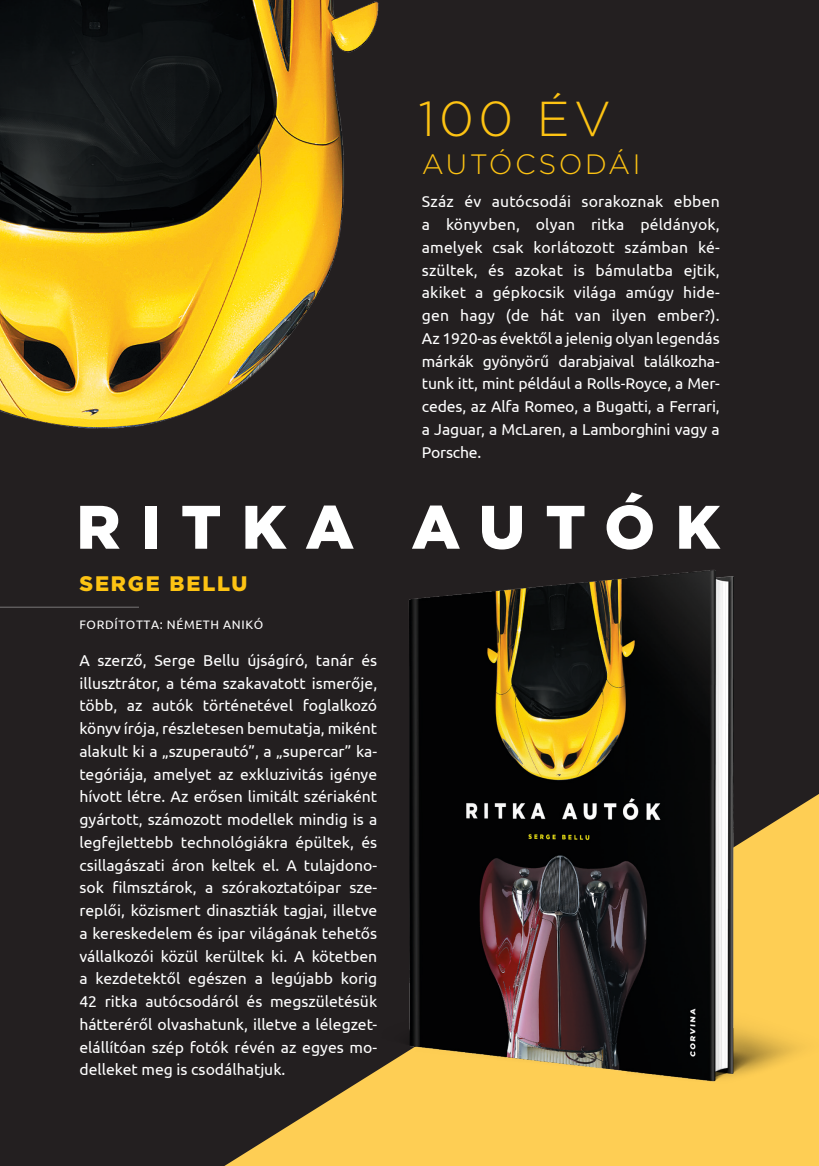
<style>
.page{position:relative;width:819px;height:1166px;background:#231f20}
.page>*{position:absolute;margin:0;border:0;box-sizing:border-box;transform-origin:0 0}
.t1{font:900 61.25px "Gotham";letter-spacing:.33em;color:#fff}
.CHAPO___empatement_B{font:300 49px "Gotham";color:#fdc313}
.CHAPO___empatement_B-2{font:300 28px "Gotham";letter-spacing:.09em;color:#fdc313}
.CHAPO___empatement_B-3{font:900 21px "Gotham";letter-spacing:.09em;color:#fdc313}
.t2{font:15.75px/22.8px "Ubuntu";letter-spacing:-.01em;color:#fff;text-align:justify}
.t3{font:12.25px "Ubuntu";letter-spacing:.05em;color:#fff}
</style>
<div class="page">
<svg style="left:224px;top:1093px;width:595px;height:73px;background:#ddb44c"></svg>
<img style="left:340px;top:570px;width:479px;height:551px">
<img style="left:0;top:0;width:379px;height:429px">
<hr style="left:0;top:607px;width:139px;height:1px;background:#fff">
<p class="CHAPO___empatement_B" style="left:418px;top:88px;width:194px">100 ÉV</p>
<p class="CHAPO___empatement_B-2" style="left:422px;top:146px;width:220px">AUTÓCSODÁI</p>
<p class="t2" style="left:422px;top:190px;width:299px">Száz év autócsodái sorakoznak ebben a könyvben, olyan ritka példányok, amelyek csak korlátozott számban ké&shy;szültek, és azokat is bámulatba ejtik, akiket a gépkocsik világa amúgy hide&shy;gen hagy (de hát van ilyen ember?).<br>Az 1920-as évektől a jelenig olyan legendás márkák gyönyörű darabjaival találkozha&shy;tunk itt, mint például a Rolls-Royce, a Mer&shy;cedes, az Alfa Romeo, a Bugatti, a Ferrari, a Jaguar, a McLaren, a Lamborghini vagy a Porsche.</p>
<p class="t1" style="left:76px;top:485px;width:645px">RITKA AUTÓK</p>
<p class="CHAPO___empatement_B-3" style="left:79px;top:569px;width:170px">SERGE BELLU</p>
<p class="t3" style="left:79px;top:617px;width:185px">FORDÍTOTTA: NÉMETH ANIKÓ</p>
<p class="t2" style="left:79px;top:648px;width:299px">A szerző, Serge Bellu újságíró, tanár és illusztrátor, a téma szakavatott ismerője, több, az autók történetével foglalkozó könyv írója, részletesen bemutatja, miként alakult ki a „szuperautó”, a „supercar” ka&shy;tegóriája, amelyet az exkluzivitás igénye hívott létre. Az erősen limitált szériaként gyártott, számozott modellek mindig is a legfejlettebb technológiákra épültek, és csillagászati áron keltek el. A tulajdono&shy;sok filmsztárok, a szórakoztatóipar sze&shy;replői, közismert dinasztiák tagjai, illetve a kereskedelem és ipar világának tehetős vállalkozói közül kerültek ki. A kötetben a kezdetektől egészen a legújabb korig 42 ritka autócsodáról és megszületésük hátteréről olvashatunk, illetve a lélegzet&shy;elállítóan szép fotók révén az egyes mo&shy;delleket meg is csodálhatjuk.</p>
</div>
